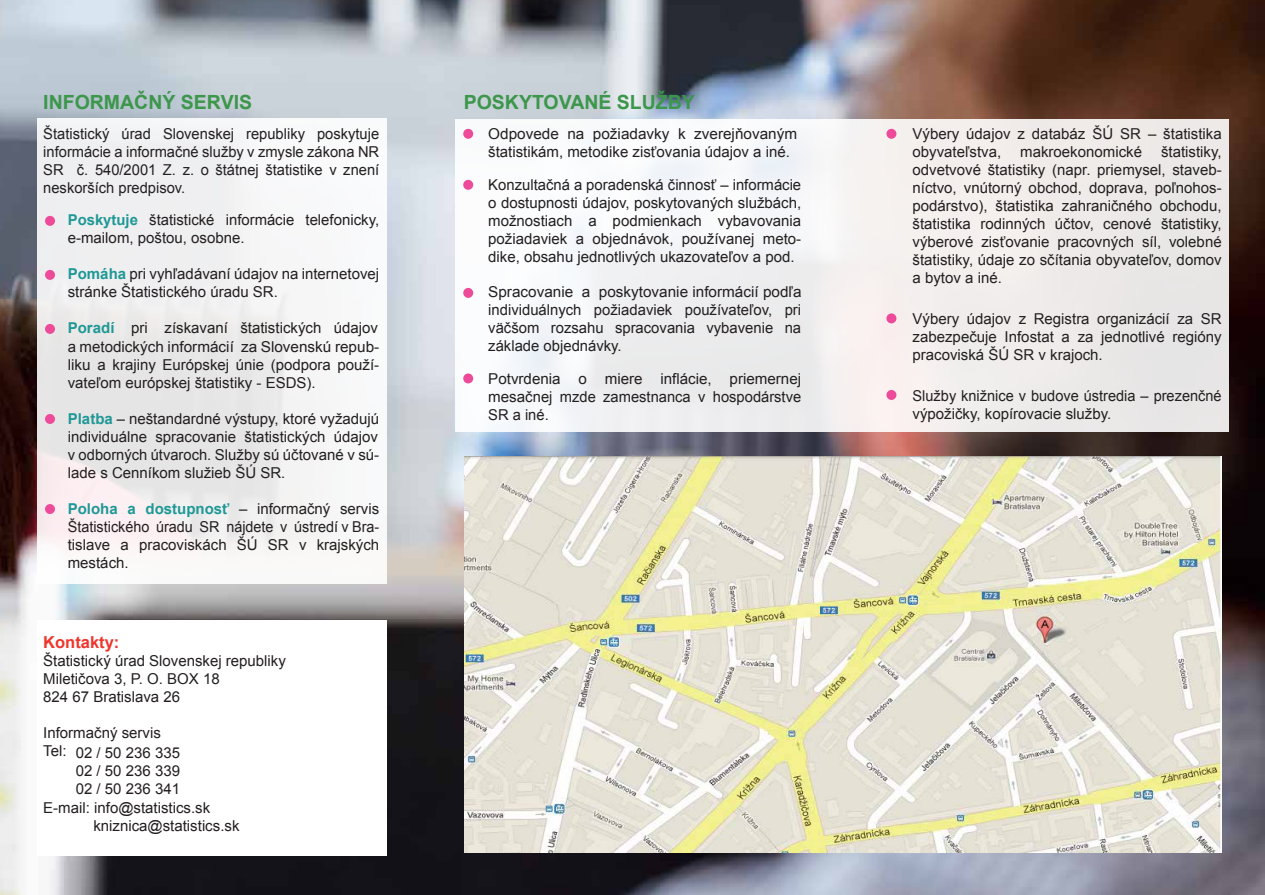
<style>
.page{position:relative;width:1265px;height:895px;background:#fff}
.page>*{position:absolute;margin:0;border:0;box-sizing:border-box;transform-origin:0 0}
.t1{font:700 19.5px "Arial";color:#3c964b}
.t2{font:700 16.5px "Arial";color:#ee362d}
.t3{font:15px/18px "Arial";color:#231f20;text-align:justify}
.s1{font-weight:700;color:#1f9896}
</style>
<div class="page">
<img style="left:0;top:0;width:1264px;height:894px">
<div style="left:455px;top:119px;width:773px;height:312px;background:linear-gradient(to right,#f8fafc,#ebe6e5)"></div>
<div style="left:37px;top:119px;width:349px;height:465px;background:linear-gradient(to bottom,#f1f2f3,#f2efef)"></div>
<div style="left:37px;top:620px;width:349px;height:235px;background:#fff"></div>
<img style="left:464px;top:456px;width:756px;height:396px">
<div style="left:45px;top:216px;width:10px;height:10px;background:#ee4a9a;border-radius:50%"></div>
<div style="left:45px;top:270px;width:10px;height:10px;background:#ee4a9a;border-radius:50%"></div>
<div style="left:45px;top:324px;width:10px;height:10px;background:#ee4a9a;border-radius:50%"></div>
<div style="left:45px;top:414px;width:10px;height:10px;background:#ee4a9a;border-radius:50%"></div>
<div style="left:45px;top:504px;width:10px;height:10px;background:#ee4a9a;border-radius:50%"></div>
<div style="left:463px;top:129px;width:10px;height:10px;background:#ee4a9a;border-radius:50%"></div>
<div style="left:463px;top:180px;width:10px;height:10px;background:#ee4a9a;border-radius:50%"></div>
<div style="left:463px;top:288px;width:10px;height:10px;background:#ee4a9a;border-radius:50%"></div>
<div style="left:463px;top:373px;width:10px;height:10px;background:#ee4a9a;border-radius:50%"></div>
<div style="left:886px;top:129px;width:10px;height:10px;background:#ee4a9a;border-radius:50%"></div>
<div style="left:886px;top:313px;width:10px;height:10px;background:#ee4a9a;border-radius:50%"></div>
<div style="left:886px;top:390px;width:10px;height:10px;background:#ee4a9a;border-radius:50%"></div>
<h1 class="t1" style="left:43px;top:89px;width:210px">INFORMAČNÝ SERVIS</h1>
<p class="t3" style="left:43px;top:125px;width:337px">Štatistický úrad Slovenskej republiky poskytuje informácie a informačné služby v zmysle zákona NR SR č. 540/2001 Z. z. o štátnej štatistike v znení neskorších predpisov.</p>
<p class="t3" style="left:68px;top:211px;width:313px"><span class="s1">Poskytuje</span> štatistické informácie telefonicky, e-mailom, poštou, osobne.</p>
<p class="t3" style="left:68px;top:265px;width:313px"><span class="s1">Pomáha</span> pri vyhľadávaní údajov na internetovej stránke Štatistického úradu SR.</p>
<p class="t3" style="left:68px;top:319px;width:313px"><span class="s1">Poradí</span> pri získavaní štatistických údajov a metodických informácií za Slovenskú repub&shy;liku a krajiny Európskej únie (podpora použí&shy;vateľom európskej štatistiky - ESDS).</p>
<p class="t3" style="left:68px;top:409px;width:313px"><span class="s1">Platba</span> – neštandardné výstupy, ktoré vyžadujú individuálne spracovanie štatistických údajov v odborných útvaroch. Služby sú účtované v sú&shy;lade s Cenníkom služieb ŠÚ SR.</p>
<p class="t3" style="left:68px;top:499px;width:313px"><span class="s1">Poloha a dostupnosť</span> – informačný servis Štatistického úradu SR nájdete v ústredí v Bra&shy;tislave a pracoviskách ŠÚ SR v krajských mestách.</p>
<p class="t2" style="left:43px;top:631px;width:78px">Kontakty:</p>
<p class="t3" style="left:43px;top:651px;width:244px;text-align:left">Štatistický úrad Slovenskej republiky<br>Miletičova 3, P. O. BOX 18<br>824 67 Bratislava 26</p>
<p class="t3" style="left:43px;top:723px;width:119px">Informačný servis<br>Tel:</p>
<p class="t3" style="left:76px;top:743px;width:106px">02 / 50 236 335<br>02 / 50 236 339<br>02 / 50 236 341</p>
<p class="t3" style="left:93px;top:798px;width:148px;text-indent:-50px">E-mail: info@statistics.sk kniznica@statistics.sk</p>
<h1 class="t1" style="left:463px;top:89px;width:233px">POSKYTOVANÉ SLUŽBY</h1>
<p class="t3" style="left:488px;top:125px;width:310px">Odpovede na požiadavky k zverejňovaným štatistikám, metodike zisťovania údajov a iné.</p>
<p class="t3" style="left:488px;top:176px;width:314px">Konzultačná a poradenská činnosť – informácie o dostupnosti údajov, poskytovaných službách, možnostiach a podmienkach vybavovania požiadaviek a objednávok, používanej meto&shy;dike, obsahu jednotlivých ukazovateľov a pod.</p>
<p class="t3" style="left:488px;top:283px;width:315px">Spracovanie a poskytovanie informácií podľa individuálnych požiadaviek používateľov, pri väčšom rozsahu spracovania vybavenie na základe objednávky.</p>
<p class="t3" style="left:488px;top:370px;width:314px">Potvrdenia o miere inflácie, priemernej mesačnej mzde zamestnanca v hospodárstve SR a iné.</p>
<p class="t3" style="left:912px;top:125px;width:310px">Výbery údajov z databáz ŠÚ SR – štatistika obyvateľstva,</p>
<p class="t3" style="left:912px;top:143px;width:310px;text-indent:248px">štatistiky, odvetvové štatistiky (napr. priemysel, staveb&shy;níctvo, vnútorný obchod, doprava, poľnohos&shy;podárstvo), štatistika zahraničného obchodu, štatistika rodinných účtov, cenové štatistiky, výberové zisťovanie pracovných síl, volebné štatistiky, údaje zo sčítania obyvateľov, domov a bytov a iné.</p>
<p class="t3" style="left:912px;top:310px;width:310px">Výbery údajov z Registra organizácií za SR zabezpečuje Infostat a za jednotlivé regióny pracoviská ŠÚ SR v krajoch.</p>
<p class="t3" style="left:912px;top:386px;width:310px">Služby knižnice v budove ústredia – prezenčné výpožičky, kopírovacie služby.</p>
<p class="t3" style="left:1020px;top:143px;width:123px">makroekonomické</p>
</div>
